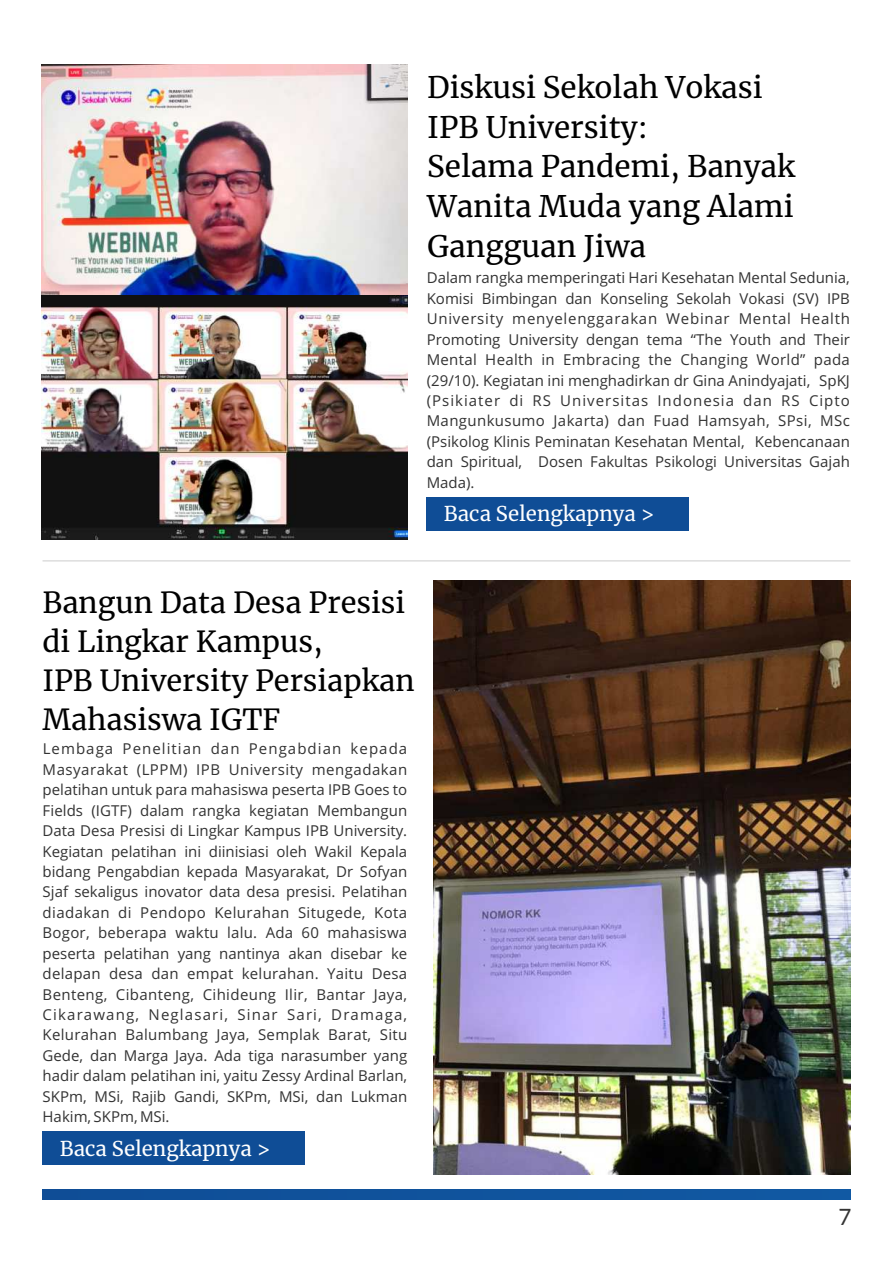
<style>
.page{position:relative;width:893px;height:1263px;background:#fff}
.page>*{position:absolute;margin:0;border:0;box-sizing:border-box;transform-origin:0 0}
.t1{font:29.7px/39.6px "Merriweather";color:#000}
.t2{font:28.95px/38.8px "Merriweather";color:#000}
.t3{font:22.5px "Lato";color:#333}
.t4{font:20.4px "Merriweather";color:#fff}
.t5{font:15px/20.4px "Open Sans";color:#333;text-align:justify}
</style>
<div class="page">
<div style="left:43px;top:1190px;width:807px;height:9px;background:#10539c"></div>
<hr style="left:43px;top:561px;width:807px;height:1px;background:#ccc">
<div style="left:427px;top:497px;width:262px;height:33px;background:#0f4d96"></div>
<img style="left:42px;top:65px;width:365px;height:231px">
<img style="left:42px;top:296px;width:365px;height:243px">
<img style="left:433px;top:581px;width:418px;height:593px">
<div style="left:43px;top:1131px;width:262px;height:34px;background:#0f4d96"></div>
<h1 class="t1" style="left:427px;top:68px;width:369px">Diskusi Sekolah Vokasi<br>IPB University:<br>Selama Pandemi, Banyak<br>Wanita Muda yang Alami<br>Gangguan Jiwa</h1>
<p class="t5" style="left:427px;top:269px;width:425px">Dalam rangka memperingati Hari Kesehatan Mental Sedunia, Komisi Bimbingan dan Konseling Sekolah Vokasi (SV) IPB University menyelenggarakan Webinar Mental Health Promoting University dengan tema “The Youth and Their Mental Health in Embracing the Changing World” pada (29/10). Kegiatan ini menghadirkan dr Gina Anindyajati, SpKJ (Psikiater di RS Universitas Indonesia dan RS Cipto Mangunkusumo Jakarta) dan Fuad Hamsyah, SPsi, MSc (Psikolog Klinis Peminatan Kesehatan Mental, Kebencanaan dan Spiritual, Dosen Fakultas Psikologi Universitas Gajah Mada).</p>
<h3 class="t4" style="left:444px;top:501px;width:212px">Baca Selengkapnya &gt;</h3>
<h2 class="t2" style="left:42px;top:584px;width:374px">Bangun Data Desa Presisi di Lingkar Kampus,<br>IPB University Persiapkan<br>Mahasiswa IGTF</h2>
<p class="t5" style="left:43px;top:740px;width:366px">Lembaga Penelitian dan Pengabdian kepada Masyarakat (LPPM) IPB University mengadakan pelatihan untuk para mahasiswa peserta IPB Goes to Fields (IGTF) dalam rangka kegiatan Membangun Data Desa Presisi di Lingkar Kampus IPB University.<br>Kegiatan pelatihan ini diinisiasi oleh Wakil Kepala bidang Pengabdian kepada Masyarakat, Dr Sofyan Sjaf sekaligus inovator data desa presisi. Pelatihan diadakan di Pendopo Kelurahan Situgede, Kota Bogor, beberapa waktu lalu. Ada 60 mahasiswa peserta pelatihan yang nantinya akan disebar ke delapan desa dan empat kelurahan. Yaitu Desa Benteng, Cibanteng, Cihideung Ilir, Bantar Jaya, Cikarawang, Neglasari, Sinar Sari, Dramaga, Kelurahan Balumbang Jaya, Semplak Barat, Situ Gede, dan Marga Jaya. Ada tiga narasumber yang hadir dalam pelatihan ini, yaitu Zessy Ardinal Barlan, SKPm, MSi, Rajib Gandi, SKPm, MSi, dan Lukman Hakim, SKPm, MSi.</p>
<h3 class="t4" style="left:60px;top:1135px;width:212px">Baca Selengkapnya &gt;</h3>
<h3 class="t3" style="left:838px;top:1207px;width:15px">7</h3>
</div>
